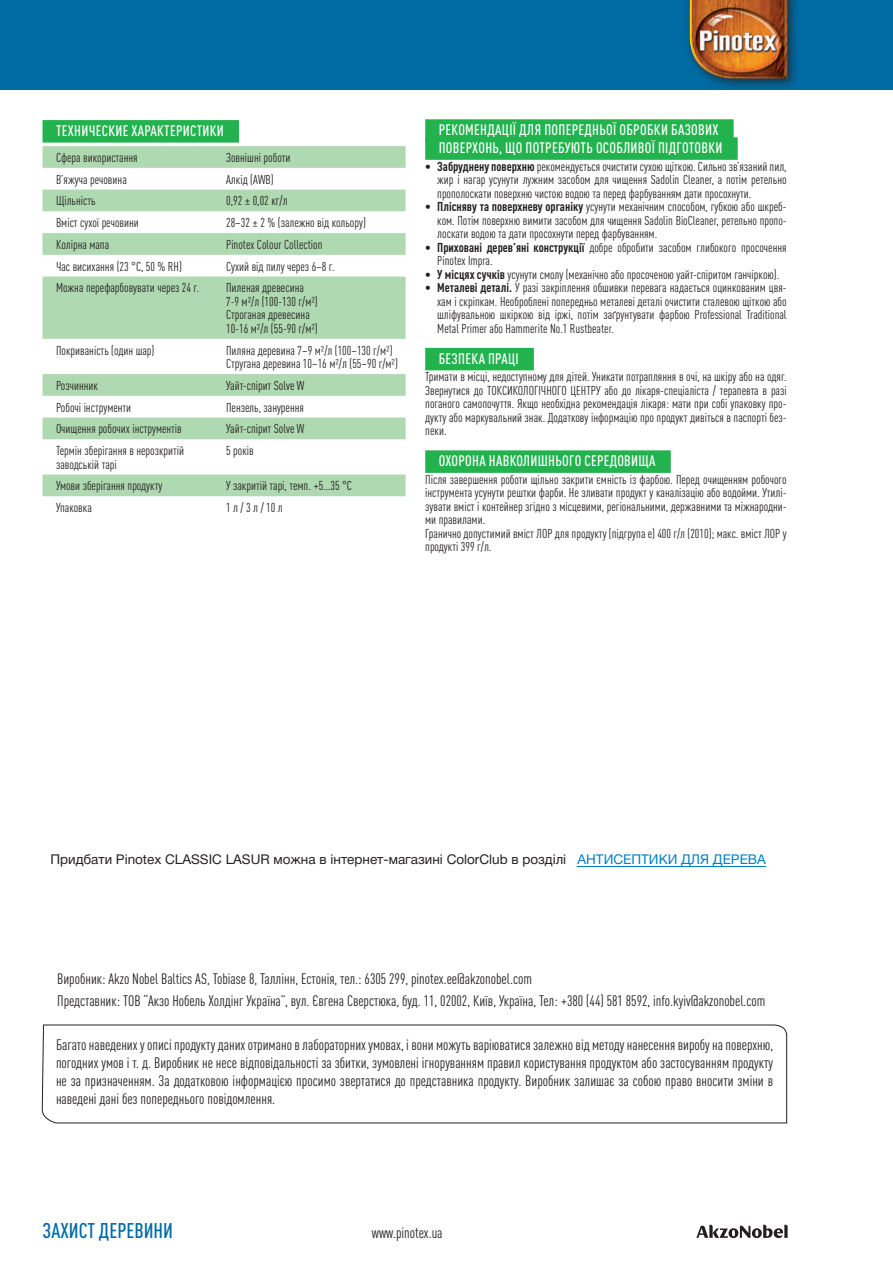
<style>
.page{position:relative;width:893px;height:1263px;background:#fff}
.page>*{position:absolute;margin:0;border:0;box-sizing:border-box;transform-origin:0 0}
.t1{font:500 condensed 21px "DIN Pro";color:#006ba3}
.t2{font:condensed 15px/18px "DIN Pro";color:#231f20;text-align:justify}
.t3{font:500 condensed 15px/18px "DIN Pro";letter-spacing:.02em;color:#fff}
.t4{font:13.5px "Helvetica Neue Cyr";color:#231f20}
.t5{font:condensed 12.75px/13.5px "DIN Pro";color:#231f20}
.s1{font-weight:700}
.s2{color:#0080c0}
</style>
<div class="page">
<svg style="left:696px;top:1225px;width:92px;height:13px"></svg>
<div style="left:0;top:0;width:893px;height:89px;background:#006ba3"></div>
<svg style="left:42px;top:1024px;width:745px;height:100px"></svg>
<div style="left:43px;top:120px;width:196px;height:23px;background:#22b24e"></div>
<svg style="left:43px;top:146px;width:363px;height:350px;fill:#afd9b0"></svg>
<div style="left:425px;top:119px;width:309px;height:23px;background:#22b24e"></div>
<div style="left:425px;top:137px;width:313px;height:23px;background:#22b24e"></div>
<div style="left:425px;top:348px;width:109px;height:22px;background:#22b24e"></div>
<div style="left:425px;top:450px;width:246px;height:23px;background:#22b24e"></div>
<div style="left:684px;top:0;width:115px;height:90px;background:#231f20;opacity:.75"></div>
<img style="left:690px;top:0;width:97px;height:78px">
<hr style="left:577px;top:866px;width:189px;height:1px;background:#0080c0">
<p class="t3" style="left:56px;top:120px;width:169px">ТЕХНИЧЕСКИЕ ХАРАКТЕРИСТИКИ</p>
<p class="t5" style="left:56px;top:150px;width:83px">Сфера використання</p>
<p class="t5" style="left:226px;top:150px;width:66px">Зовнішні роботи</p>
<p class="t5" style="left:56px;top:171px;width:72px">В’яжуча речовина</p>
<p class="t5" style="left:226px;top:171px;width:49px">Алкід (AWB)</p>
<p class="t5" style="left:56px;top:193px;width:41px">Щільність</p>
<p class="t5" style="left:226px;top:193px;width:63px">0,92 ± 0,02 кг/л</p>
<p class="t5" style="left:56px;top:215px;width:84px">Вміст сухої речовини</p>
<p class="t5" style="left:226px;top:215px;width:141px">28–32 ± 2 % (залежно від кольору)</p>
<p class="t5" style="left:56px;top:237px;width:55px">Колірна мапа</p>
<p class="t5" style="left:226px;top:237px;width:98px">Pinotex Colour Collection</p>
<p class="t5" style="left:56px;top:258px;width:127px">Час висихання (23 °C, 50 % RH)</p>
<p class="t5" style="left:226px;top:258px;width:110px">Сухий від пилу через 6–8 г.</p>
<p class="t5" style="left:56px;top:280px;width:145px">Можна перефарбовувати через 24 г.</p>
<p class="t5" style="left:226px;top:280px;width:93px">Пиленая древесина<br>7-9 м²/л (100-130 г/м²)<br>Строганая древесина<br>10-16 м²/л (55-90 г/м²)</p>
<p class="t5" style="left:56px;top:342px;width:100px">Покриваність (один шар)</p>
<p class="t5" style="left:226px;top:342px;width:173px">Пиляна деревина 7–9 м²/л (100–130 г/м²)<br>Стругана деревина 10–16 м²/л (55–90 г/м²)</p>
<p class="t5" style="left:56px;top:378px;width:44px">Розчинник</p>
<p class="t5" style="left:226px;top:378px;width:80px">Уайт-спірит Solve W</p>
<p class="t5" style="left:56px;top:399px;width:77px">Робочі інструменти</p>
<p class="t5" style="left:226px;top:399px;width:79px">Пензель, занурення</p>
<p class="t5" style="left:56px;top:421px;width:127px">Очищення робочих інструментів</p>
<p class="t5" style="left:226px;top:421px;width:80px">Уайт-спірит Solve W</p>
<p class="t5" style="left:56px;top:443px;width:130px">Термін зберігання в нерозкритій заводській тарі</p>
<p class="t5" style="left:226px;top:443px;width:29px">5 років</p>
<p class="t5" style="left:56px;top:478px;width:108px">Умови зберігання продукту</p>
<p class="t5" style="left:226px;top:478px;width:127px">У закритій тарі, темп. +5…35 °C</p>
<p class="t5" style="left:56px;top:500px;width:37px">Упаковка</p>
<p class="t5" style="left:226px;top:500px;width:58px">1 л / 3 л / 10 л</p>
<p class="t3" style="left:439px;top:119px;width:285px">РЕКОМЕНДАЦІЇ ДЛЯ ПОПЕРЕДНЬОЇ ОБРОБКИ БАЗОВИХ<br>ПОВЕРХОНЬ, ЩО ПОТРЕБУЮТЬ ОСОБЛИВОЇ ПІДГОТОВКИ</p>
<p class="t5" style="left:437px;top:159px;width:351px;text-align:justify;text-indent:-12px"><span class="s1">• Забруднену поверхню</span> рекомендується очистити сухою щіткою. Сильно зв’язаний пил, жир і нагар усунути лужним засобом для чищення Sadolin Cleaner, а потім ретельно прополоскати поверхню чистою водою та перед фарбуванням дати просохнути.</p>
<p class="t5" style="left:437px;top:199px;width:351px;text-align:justify;text-indent:-12px"><span class="s1">• Плісняву та поверхневу органіку</span> усунути механічним способом, губкою або шкреб&shy;ком. Потім поверхню вимити засобом для чищення Sadolin BioCleaner, ретельно пропо&shy;лоскати водою та дати просохнути перед фарбуванням.</p>
<p class="t5" style="left:437px;top:240px;width:351px;text-indent:-12px"><span class="s1">• Приховані дерев’яні конструкції</span> добре обробити засобом глибокого просочення<br>Pinotex Impra.</p>
<p class="t5" style="left:425px;top:267px;width:356px"><span class="s1">• У місцях сучків</span> усунути смолу (механічно або просоченою уайт-спіритом ганчіркою).</p>
<p class="t5" style="left:437px;top:280px;width:351px;text-align:justify;text-indent:-12px"><span class="s1">• Металеві деталі.</span> У разі закріплення обшивки перевага надається оцинкованим цвя&shy;хам і скріпкам. Необроблені попередньо металеві деталі очистити сталевою щіткою або шліфувальною шкіркою від іржі, потім заґрунтувати фарбою Professional Traditional Metal Primer або Hammerite No.1 Rustbeater.</p>
<p class="t3" style="left:439px;top:348px;width:81px">БЕЗПЕКА ПРАЦІ</p>
<p class="t5" style="left:425px;top:369px;width:363px;text-align:justify">Тримати в місці, недоступному для дітей. Уникати потрапляння в очі, на шкіру або на одяг.<br>Звернутися до ТОКСИКОЛОГІЧНОГО ЦЕНТРУ або до лікаря-спеціаліста / терапевта в разі поганого самопочуття. Якщо необхідна рекомендація лікаря: мати при собі упаковку про&shy;дукту або маркувальний знак. Додаткову інформацію про продукт дивіться в паспорті без&shy;пеки.</p>
<p class="t3" style="left:439px;top:450px;width:218px">ОХОРОНА НАВКОЛИШНЬОГО СЕРЕДОВИЩА</p>
<p class="t5" style="left:425px;top:472px;width:363px">Після завершення роботи щільно закрити ємність із фарбою. Перед очищенням робочого інструмента усунути рештки фарби. Не зливати продукт у каналізацію або водойми. Утилі&shy;зувати вміст і контейнер згідно з місцевими, регіональними, державними та міжнародни&shy;ми правилами.<br>Гранично допустимий вміст ЛОР для продукту (підгрупа e) 400 г/л (2010); макс. вміст ЛОР у продукті 399 г/л.</p>
<p class="t4" style="left:50px;top:852px;width:717px">Придбати Pinotex CLASSIC LASUR можна в інтернет-магазині ColorClub в розділі <span class="s2">АНТИСЕПТИКИ ДЛЯ ДЕРЕВА</span></p>
<p class="t2" style="left:57px;top:967px;width:710px;line-height:22.2px">Виробник: Akzo Nobel Baltics AS, Tobiase 8, Таллінн, Естонія, тел.: 6305 299, pinotex.ee@akzonobel.com<br>Представник: TOB “Акзо Нобель Холдінг Україна”, вул. Євгена Сверстюка, буд. 11, 02002, Київ, Україна, Тел: +380 (44) 581 8592, info.kyiv@akzonobel.com</p>
<p class="t2" style="left:56px;top:1035px;width:719px">Багато наведених у описі продукту даних отримано в лабораторних умовах, і вони можуть варіюватися залежно від методу нанесення виробу на поверхню, погодних умов і т. д. Виробник не несе відповідальності за збитки, зумовлені ігноруванням правил користування продуктом або застосуванням продукту не за призначенням. За додатковою інформацією просимо звертатися до представника продукту. Виробник залишає за собою право вносити зміни в наведені дані без попереднього повідомлення.</p>
<h1 class="t1" style="left:43px;top:1215px;width:132px">ЗАХИСТ ДЕРЕВИНИ</h1>
<p class="t2" style="left:372px;top:1223px;width:72px">www.pinotex.ua</p>
</div>
